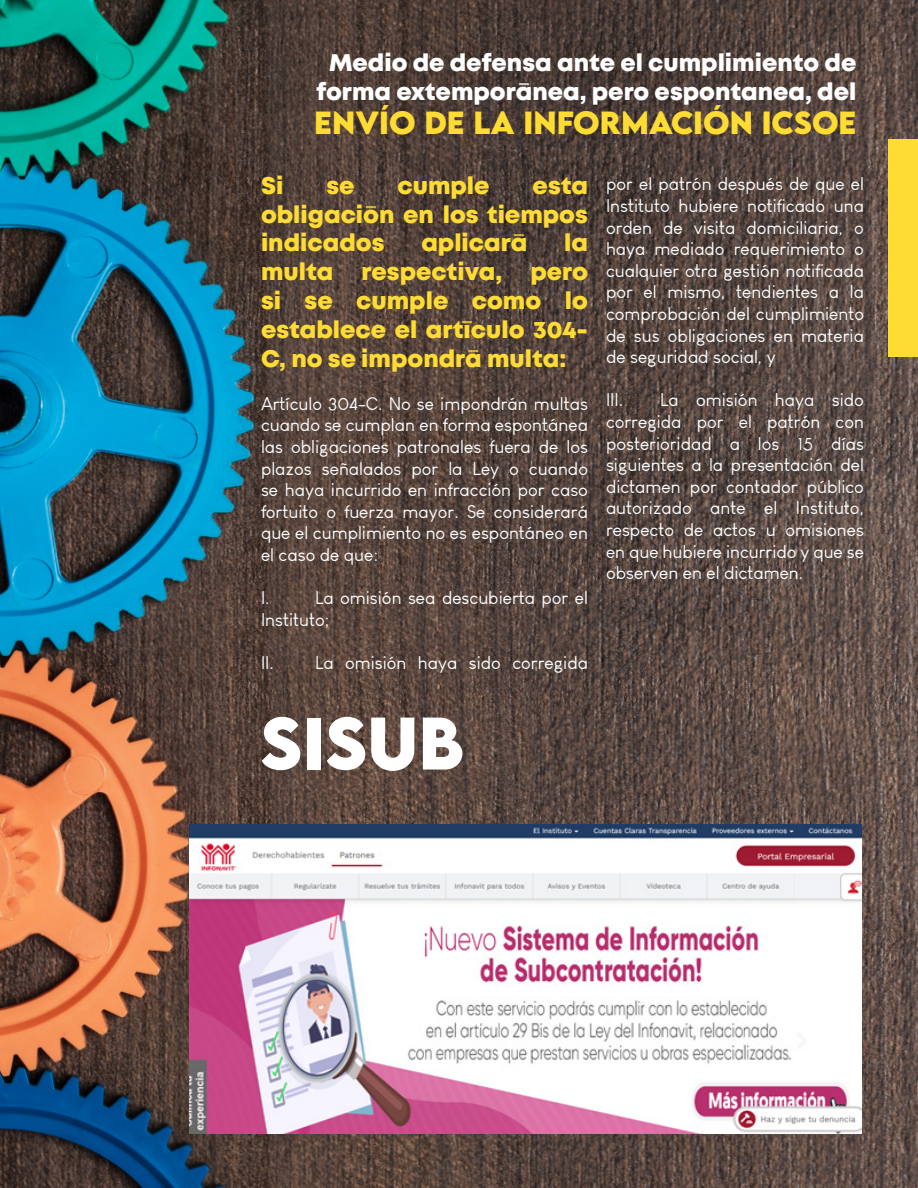
<style>
.page{position:relative;width:918px;height:1188px;background:#fff}
.page>*{position:absolute;margin:0;border:0;box-sizing:border-box;transform-origin:0 0}
.t1{font:700 66px "LEMONMILK";color:#fff}
.t2{font:700 28.5px "LEMONMILK";color:#ffdc34}
.t3{font:24px/28.8px "Mont Heavy DEMO";color:#ffdc34;text-align:justify}
.t4{font:24px/28.8px "Mont Heavy DEMO";color:#fff;text-align:center}
.t5{font:18px/21.6px "Louis George Cafe";color:#fff;text-align:justify}
</style>
<div class="page">
<img style="left:0;top:0;width:918px;height:1188px">
<div style="left:888px;top:139px;width:30px;height:218px;background:#ffdc34"></div>
<img style="left:189px;top:825px;width:673px;height:309px">
<p class="t4" style="left:316px;top:50px;width:542px">Medio de defensa ante el cumplimiento de forma extemporánea, pero espontanea, del</p>
<p class="t2" style="left:314px;top:104px;width:501px">ENVÍO DE LA INFORMACIÓN ICSOE</p>
<p class="t3" style="left:261px;top:172px;width:24px">Si</p>
<p class="t3" style="left:326px;top:172px;width:30px">se</p>
<p class="t3" style="left:398px;top:172px;width:94px">cumple</p>
<p class="t3" style="left:261px;top:172px;width:329px;text-indent:272px">esta obligación en los tiempos indicados</p>
<p class="t3" style="left:421px;top:230px;width:107px">aplicará</p>
<p class="t3" style="left:261px;top:230px;width:328px;text-indent:303px">la multa respectiva, pero si se cumple como lo establece el artículo 304- C, no se impondrá multa:</p>
<p class="t5" style="left:261px;top:393px;width:329px">Artículo 304-C. No se impondrán multas cuando se cumplan en forma espontánea las obligaciones patronales fuera de los plazos señalados por la Ley o cuando se haya incurrido en infracción por caso fortuito o fuerza mayor. Se considerará que el cumplimiento no es espontáneo en el caso de que:</p>
<p class="t5" style="left:261px;top:587px;width:10px">I.</p>
<p class="t5" style="left:261px;top:587px;width:329px;text-indent:54px">La omisión sea descubierta por el<br>Instituto;</p>
<p class="t5" style="left:261px;top:652px;width:329px">II. La omisión haya sido corregida</p>
<p class="t1" style="left:260px;top:699px;width:112px">SISUB</p>
<p class="t5" style="left:606px;top:173px;width:260px">por el patrón después de que el Instituto hubiere notificado una orden de visita domiciliaria, o haya mediado requerimiento o cualquier otra gestión notificada por el mismo, tendientes a la comprobación del cumplimiento de sus obligaciones en materia de seguridad social, y</p>
<p class="t5" style="left:606px;top:389px;width:19px">III.</p>
<p class="t5" style="left:606px;top:389px;width:260px;text-indent:54px">La omisión haya sido corregida por el patrón con posterioridad a los 15 días siguientes a la presentación del dictamen por contador público autorizado ante el Instituto, respecto de actos u omisiones en que hubiere incurrido y que se observen en el dictamen.</p>
</div>
